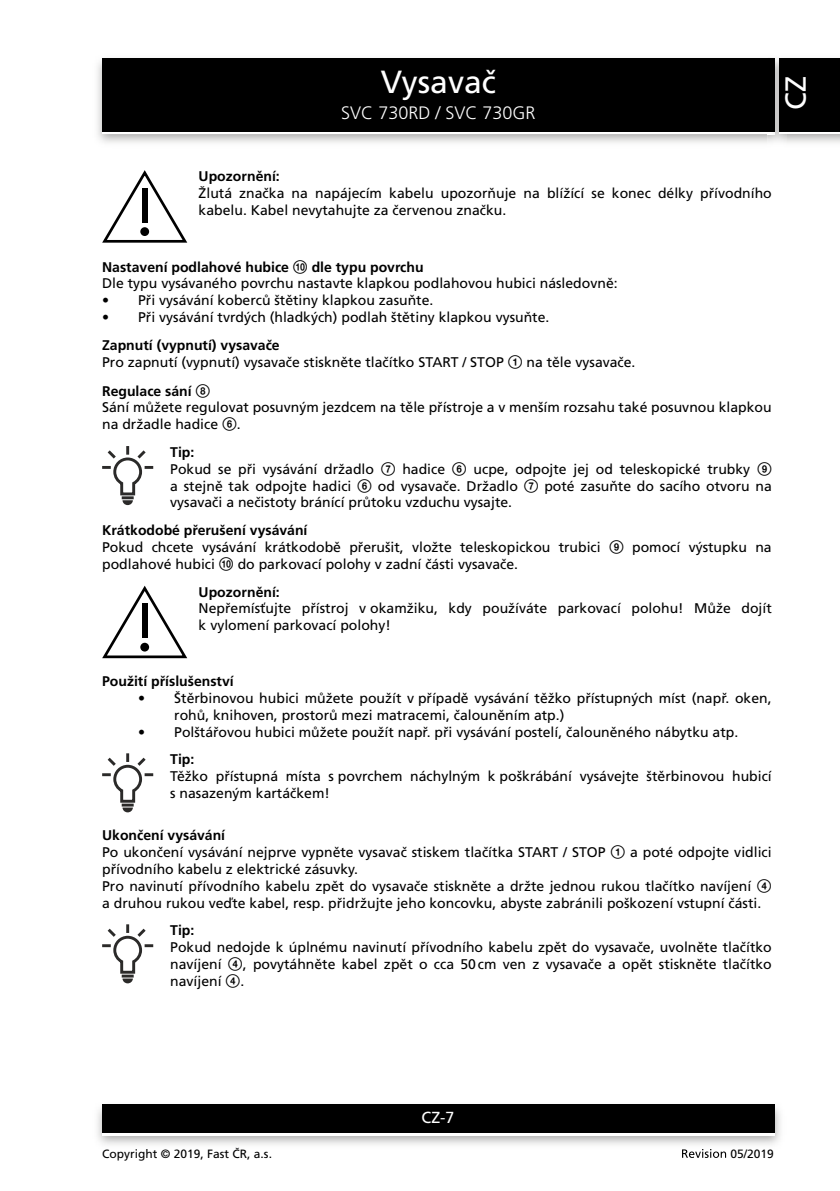
<style>
.page{position:relative;width:840px;height:1191px;background:#fff}
.page>*{position:absolute;margin:0;border:0;box-sizing:border-box;transform-origin:0 0}
.t1{font:32px "Frutiger CE";color:#fff}
.t2{font:29px "Frutiger CE";color:#fff}
.t3{font:300 18px "Frutiger CE";color:#fff}
.t4{font:16px "Frutiger CE";color:#fff}
.t5{font:14px/16.8px "Frutiger CE";color:#000}
.t6{font:700 14px "Frutiger CE";color:#000}
.t7{font:12px "Frutiger CE";color:#000}
.s1{font-weight:700}
.s2{font-family:"Zz 3"}
</style>
<div class="page">
<div style="left:102px;top:61px;width:672px;height:73px;background:linear-gradient(to right,#000,#000)"></div>
<div style="left:102px;top:58px;width:672px;height:73px;background:#000"></div>
<img style="left:97px;top:1104px;width:684px;height:41px">
<div style="left:102px;top:1107px;width:672px;height:28px;background:linear-gradient(to right,#fff,#fff)"></div>
<div style="left:102px;top:1104px;width:672px;height:28px;background:#000"></div>
<img style="left:767px;top:56px;width:18px;height:89px">
<svg style="left:767px;top:131px;width:7px;height:3px"></svg>
<img style="left:767px;top:58px;width:7px;height:3px">
<img style="left:767px;top:61px;width:7px;height:70px">
<div style="left:778px;top:61px;width:61px;height:73px;background:linear-gradient(to right,#000,#000)"></div>
<div style="left:778px;top:58px;width:61px;height:73px;background:#000"></div>
<svg style="left:682px;top:1149px;width:43px;height:9px"></svg>
<svg style="left:102px;top:170px;width:85px;height:73px"></svg>
<div style="left:142px;top:188px;width:5px;height:35px;background:#000"></div>
<div style="left:140px;top:227px;width:9px;height:9px;background:#000;border-radius:50%"></div>
<svg style="left:102px;top:446px;width:51px;height:59px"></svg>
<svg style="left:102px;top:585px;width:85px;height:73px"></svg>
<div style="left:142px;top:603px;width:5px;height:35px;background:#000"></div>
<div style="left:140px;top:643px;width:9px;height:8px;background:#000;border-radius:50%"></div>
<svg style="left:102px;top:753px;width:51px;height:59px"></svg>
<svg style="left:102px;top:924px;width:51px;height:59px"></svg>
<h1 class="t1" style="left:380px;top:64px;width:117px">Vysavač</h1>
<p class="t3" style="left:341px;top:102px;width:196px">SVC 730RD / SVC 730GR</p>
<h2 class="t2" style="left:778px;top:110px;width:35px;rotate:-90deg">CZ</h2>
<p class="t6" style="left:198px;top:168px;width:83px">Upozornění:</p>
<p class="t5" style="left:198px;top:185px;width:574px">Žlutá značka na napájecím kabelu upozorňuje na blížící se konec délky přívodního kabelu. Kabel nevytahujte za červenou značku.</p>
<p class="t5" style="left:102px;top:258px;width:516px"><span class="s1">Nastavení podlahové hubice</span> <span class="s2">0</span> <span class="s1">dle typu povrchu<br></span>Dle typu vysávaného povrchu nastavte klapkou podlahovou hubici následovně:</p>
<p class="t5" style="left:102px;top:292px;width:332px">• Při vysávání koberců štětiny klapkou zasuňte.</p>
<p class="t5" style="left:102px;top:309px;width:448px">• Při vysávání tvrdých (hladkých) podlah štětiny klapkou vysuňte.</p>
<p class="t5" style="left:102px;top:337px;width:534px"><span class="s1">Zapnutí (vypnutí) vysavače<br></span>Pro zapnutí (vypnutí) vysavače stiskněte tlačítko START / STOP <span class="s2">1</span> na těle vysavače.</p>
<p class="t5" style="left:102px;top:382px;width:670px"><span class="s1">Regulace sání</span> <span class="s2">8<br></span>Sání můžete regulovat posuvným jezdcem na těle přístroje a v menším rozsahu také posuvnou klapkou na držadle hadice <span class="s2">6</span>.</p>
<p class="t5" style="left:170px;top:444px;width:602px"><span class="s1">Tip:<br></span>Pokud se při vysávání držadlo <span class="s2">7</span> hadice <span class="s2">6</span> ucpe, odpojte jej od teleskopické trubky <span class="s2">9 </span>a stejně tak odpojte hadici <span class="s2">6</span> od vysavače. Držadlo <span class="s2">7</span> poté zasuňte do sacího otvoru na vysavači a nečistoty bránící průtoku vzduchu vysajte.</p>
<p class="t5" style="left:102px;top:522px;width:670px"><span class="s1">Krátkodobé přerušení vysávání<br></span>Pokud chcete vysávání krátkodobě přerušit, vložte teleskopickou trubici <span class="s2">9</span> pomocí výstupku na podlahové hubici <span class="s2">0</span> do parkovací polohy v zadní části vysavače.</p>
<p class="t6" style="left:198px;top:584px;width:83px">Upozornění:</p>
<p class="t5" style="left:198px;top:600px;width:574px">Nepřemísťujte přístroj v okamžiku, kdy používáte parkovací polohu! Může dojít k vylomení parkovací polohy!</p>
<p class="t6" style="left:102px;top:673px;width:133px">Použití příslušenství</p>
<p class="t5" style="left:174px;top:689px;width:598px;text-indent:-36px">• Štěrbinovou hubici můžete použít v případě vysávání těžko přístupných míst (např. oken, rohů, knihoven, prostorů mezi matracemi, čalouněním atp.)</p>
<p class="t5" style="left:138px;top:723px;width:601px">• Polštářovou hubici můžete použít např. při vysávání postelí, čalouněného nábytku atp.</p>
<p class="t6" style="left:170px;top:751px;width:26px">Tip:</p>
<p class="t5" style="left:170px;top:767px;width:602px">Těžko přístupná místa s povrchem náchylným k poškrábání vysávejte štěrbinovou hubicí s nasazeným kartáčkem!</p>
<p class="t5" style="left:102px;top:827px;width:670px"><span class="s1">Ukončení vysávání<br></span>Po ukončení vysávání nejprve vypněte vysavač stiskem tlačítka START / STOP <span class="s2">1</span> a poté odpojte vidlici přívodního kabelu z elektrické zásuvky.<br>Pro navinutí přívodního kabelu zpět do vysavače stiskněte a držte jednou rukou tlačítko navíjení <span class="s2">4 </span>a druhou rukou veďte kabel, resp. přidržujte jeho koncovku, abyste zabránili poškození vstupní části.</p>
<p class="t6" style="left:170px;top:922px;width:26px">Tip:</p>
<p class="t5" style="left:170px;top:938px;width:602px;text-align:justify">Pokud nedojde k úplnému navinutí přívodního kabelu zpět do vysavače, uvolněte tlačítko navíjení <span class="s2">4</span>, povytáhněte kabel zpět o cca 50cm ven z vysavače a opět stiskněte tlačítko navíjení <span class="s2">4</span>.</p>
<p class="t4" style="left:421px;top:1108px;width:34px">CZ-7</p>
<p class="t7" style="left:102px;top:1147px;width:171px">Copyright © 2019, Fast ČR, a.s.</p>
<p class="t7" style="left:730px;top:1146px;width:45px">05/2019</p>
</div>
